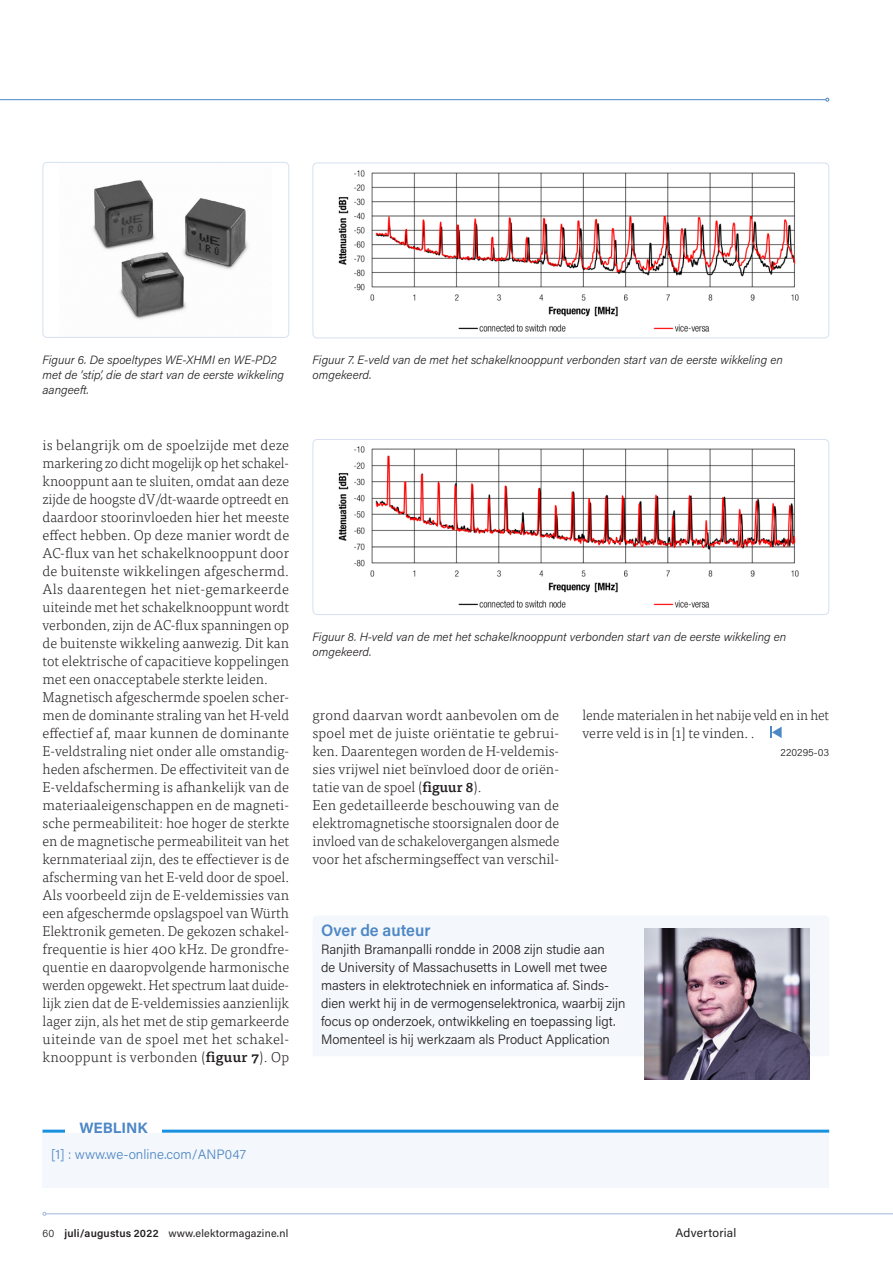
<style>
.page{position:relative;width:893px;height:1263px;background:#fff}
.page>*{position:absolute;margin:0;border:0;box-sizing:border-box;transform-origin:0 0}
.heading_in_light_blu{font:600 16.5px "Acumin Pro";color:#4d87c6}
.Links___Litterature{font:700 15px "Acumin Pro";letter-spacing:-.005em;color:#4d87c6}
.bodytext{font:300 14.25px/18px "Tisa Pro";color:#231f20;text-align:justify}
.bodytext-2{font:300 14.25px/18px "Tisa Pro";color:#231f20;scale:.95 1}
.body_text_in_light_b{font:300 13.5px/18px "Acumin Pro";color:#231f20}
.Links___Litterature-2{font:300 13.5px "Acumin Pro";color:#4d87c6}
.t1{font:12.15px "Acumin Pro";letter-spacing:.02em;color:#231f20}
.t2{font:italic 300 12px/15px "Acumin Pro";color:#231f20}
.t3{font:10.8px "Acumin Pro";letter-spacing:.02em;color:#231f20}
.article_number{font:300 10.5px "Acumin Pro";color:#231f20}
.s1{font-weight:500}
.s2{font-weight:300}
.s3{font-weight:600}
</style>
<div class="page">
<hr style="left:46px;top:1213px;width:847px;height:1px;background:#a2b8df">
<hr style="left:0;top:99px;width:826px;height:1px;background:#4d87c6">
<svg style="left:825px;top:98px;width:4px;height:4px"></svg>
<svg style="left:770px;top:727px;width:12px;height:11px"></svg>
<img style="left:93px;top:180px;width:155px;height:140px">
<div style="left:43px;top:162px;width:246px;height:176px;border:1px solid #d6e0f1;border-radius:4px"></div>
<img style="left:338px;top:170px;width:461px;height:162px">
<div style="left:313px;top:163px;width:516px;height:175px;border:1px solid #d6e0f1;border-radius:4px"></div>
<img style="left:338px;top:446px;width:461px;height:162px">
<div style="left:313px;top:439px;width:516px;height:176px;border:1px solid #d6e0f1;border-radius:4px"></div>
<div style="left:43px;top:1133px;width:786px;height:55px;background:#f4f7fb"></div>
<hr style="left:43px;top:1130px;width:786px;height:3px;background:#1991e1">
<div style="left:65px;top:1107px;width:97px;height:26px;background:#fff"></div>
<div style="left:313px;top:915px;width:516px;height:34px;background:#f4f7fb;border-radius:4px"></div>
<div style="left:313px;top:936px;width:516px;height:120px;background:#f4f7fb"></div>
<img style="left:645px;top:929px;width:164px;height:150px">
<p class="t2" style="left:43px;top:351px;width:243px">Figuur 6. De spoeltypes WE-XHMI en WE-PD2 met de ‘stip’, die de start van de eerste wikkeling aangeeft.</p>
<p class="t2" style="left:313px;top:352px;width:472px">Figuur 7. E-veld van de met het schakelknooppunt verbonden start van de eerste wikkeling en omgekeerd.</p>
<p class="bodytext" style="left:43px;top:435px;width:248px">is belangrijk om de spoelzijde met deze markering zo dicht mogelijk op het schakel&shy;knooppunt aan te sluiten, omdat aan deze zijde de hoogste dV/dt-waarde optreedt en daardoor stoorinvloeden hier het meeste effect hebben. Op deze manier wordt de AC-flux van het schakelknooppunt door de buitenste wikkelingen afgeschermd.<br>Als daarentegen het niet-gemarkeerde uiteinde met het schakelknooppunt wordt verbonden, zijn de AC-flux spanningen op de buitenste wikkeling aanwezig. Dit kan tot elektrische of capacitieve koppelingen met een onacceptabele sterkte leiden.</p>
<p class="bodytext" style="left:43px;top:687px;width:248px">Magnetisch afgeschermde spoelen scher&shy;men de dominante straling van het H-veld effectief af, maar kunnen de dominante E-veldstraling niet onder alle omstandig&shy;heden afschermen. De effectiviteit van de E-veldafscherming is afhankelijk van de materiaaleigenschappen en de magneti&shy;sche permeabiliteit: hoe hoger de sterkte en de magnetische permeabiliteit van het kernmateriaal zijn, des te effectiever is de afscherming van het E-veld door de spoel.</p>
<p class="bodytext" style="left:43px;top:885px;width:248px">Als voorbeeld zijn de E-veldemissies van een afgeschermde opslagspoel van Würth Elektronik gemeten. De gekozen schakel&shy;frequentie is hier 400 kHz. De grondfre&shy;quentie en daaropvolgende harmonische werden opgewekt. Het spectrum laat duide&shy;lijk zien dat de E-veldemissies aanzienlijk lager zijn, als het met de stip gemarkeerde uiteinde van de spoel met het schakel&shy;knooppunt is verbonden (<span class="s1">figuur 7</span>). Op</p>
<p class="Links___Litterature" style="left:79px;top:1117px;width:70px">WEBLINK</p>
<p class="Links___Litterature-2" style="left:51px;top:1145px;width:197px">[1] : www.we-online.com/ANP047</p>
<p class="t2" style="left:313px;top:628px;width:475px">Figuur 8. H-veld van de met het schakelknooppunt verbonden start van de eerste wikkeling en omgekeerd.</p>
<p class="bodytext" style="left:313px;top:705px;width:248px">grond daarvan wordt aanbevolen om de spoel met de juiste oriëntatie te gebrui&shy;ken. Daarentegen worden de H-veldemis&shy;sies vrijwel niet beïnvloed door de oriën&shy;tatie van de spoel (<span class="s1">figuur 8</span>).</p>
<p class="bodytext" style="left:313px;top:795px;width:248px">Een gedetailleerde beschouwing van de elektromagnetische stoorsignalen door de invloed van de schakelovergangen alsmede voor het afschermingseffect van verschil-</p>
<p class="bodytext-2" style="left:583px;top:705px;width:261px">lende materialen in het nabije veld en in het verre veld is in [1] te vinden. .</p>
<p class="article_number" style="left:780px;top:745px;width:50px">220295-03</p>
<p class="heading_in_light_blu" style="left:321px;top:919px;width:111px">Over de auteur</p>
<p class="body_text_in_light_b" style="left:321px;top:940px;width:306px">Ranjith Bramanpalli rondde in 2008 zijn studie aan<br>de University of Massachusetts in Lowell met twee masters in elektrotechniek en informatica af. Sinds&shy;dien werkt hij in de vermogenselektronica, waarbij zijn focus op onderzoek, ontwikkeling en toepassing ligt.<br>Momenteel is hij werkzaam als Product Application</p>
<p class="t3" style="left:43px;top:1226px;width:247px"><span class="s2">60</span> <span class="s3">juli/augustus 2022</span> www.elektormagazine.nl</p>
<p class="t1" style="left:675px;top:1225px;width:63px">Advertorial</p>
</div>
